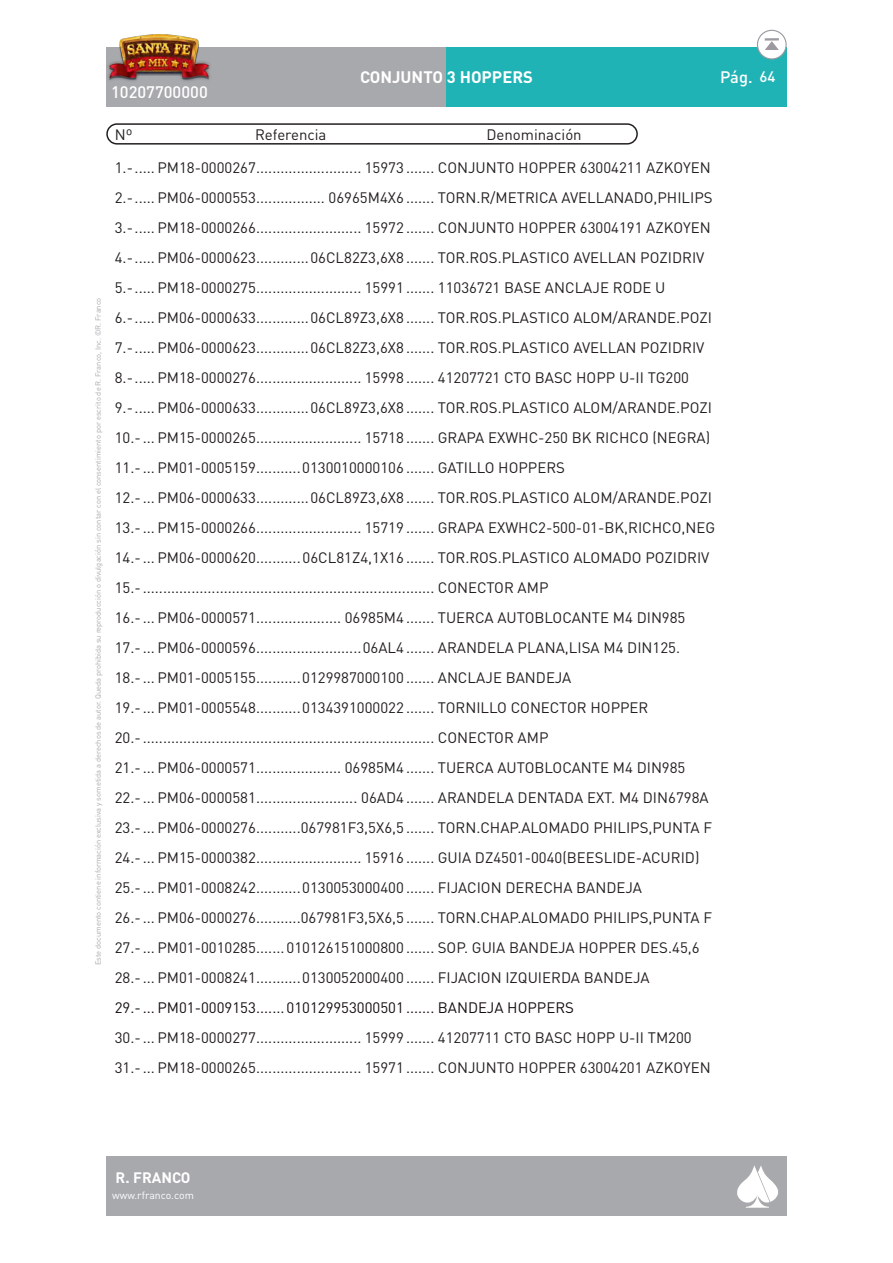
<style>
.page{position:relative;width:893px;height:1263px;background:#fff}
.page>*{position:absolute;margin:0;border:0;box-sizing:border-box;transform-origin:0 0}
.t1{font:500 16.5px "DIN Pro";color:#fff}
.ENCABEZADO_HOJAS_DIN{font:700 16.5px "DIN Pro";color:#fff}
.LISTA_PIEZAS_NAV{font:15px "DIN Pro";color:#231f20}
.LISTA_PIEZAS_NAV-2{font:15px "DIN Pro";color:#170f10}
.t2{font:700 15px "DIN Pro";color:#fff}
.t3{font:10.5px "DIN Pro";color:#fff}
.t4{font:7.5px "DIN Pro";color:#a8a9ad}
.s1{font-size:15px}
</style>
<div class="page">
<div style="left:106px;top:1157px;width:681px;height:59px;background:#a8a9ad"></div>
<div style="left:106px;top:47px;width:681px;height:59px;background:#a8a9ad"></div>
<div style="left:446px;top:47px;width:341px;height:59px;background:#20b3b6"></div>
<svg style="left:737px;top:1165px;width:41px;height:43px"></svg>
<img style="left:108px;top:34px;width:102px;height:47px">
<div style="left:757px;top:30px;width:29px;height:29px;background:#fff;border-radius:50%"></div>
<div style="left:757px;top:30px;width:30px;height:30px;border:1px solid #9c9aa0;border-radius:50%"></div>
<svg style="left:765px;top:41px;width:14px;height:9px"></svg>
<hr style="left:765px;top:38px;width:14px;height:3px;background:#9c9aa0">
<div style="left:106px;top:123px;width:532px;height:22px;border:2px solid #231f20;border-radius:10px"></div>
<p class="t1" style="left:111px;top:81px;width:98px">10207700000</p>
<p class="ENCABEZADO_HOJAS_DIN" style="left:360px;top:66px;width:174px">CONJUNTO 3 HOPPERS</p>
<p class="t1" style="left:720px;top:66px;width:57px">Pág. <span class="s1">64</span></p>
<p class="t4" style="left:93px;top:965px;width:669px;rotate:-90deg">Este documento contiene información exclusiva y sometida a derechos de autor. Queda prohibida su reproducción o divulgación sin contar con el consentimiento por escrito de R. Franco, Inc. ©R. Franco</p>
<p class="LISTA_PIEZAS_NAV" style="left:115px;top:124px;width:19px">Nº</p>
<p class="LISTA_PIEZAS_NAV" style="left:255px;top:124px;width:73px">Referencia</p>
<p class="LISTA_PIEZAS_NAV" style="left:486px;top:124px;width:97px">Denominación</p>
<p class="LISTA_PIEZAS_NAV" style="left:115px;top:157px;width:597px">1.-..... PM18-0000267.......................... 15973 ....... CONJUNTO HOPPER 63004211 AZKOYEN</p>
<p class="LISTA_PIEZAS_NAV" style="left:115px;top:187px;width:599px">2.-..... PM06-0000553................. 06965M4X6 ....... TORN.R/METRICA AVELLANADO,PHILIPS</p>
<p class="LISTA_PIEZAS_NAV" style="left:115px;top:217px;width:597px">3.-..... PM18-0000266.......................... 15972 ....... CONJUNTO HOPPER 63004191 AZKOYEN</p>
<p class="LISTA_PIEZAS_NAV" style="left:115px;top:247px;width:591px">4.-..... PM06-0000623.............06CL82Z3,6X8 ....... TOR.ROS.PLASTICO AVELLAN POZIDRIV</p>
<p class="LISTA_PIEZAS_NAV" style="left:115px;top:277px;width:552px">5.-..... PM18-0000275.......................... 15991 ....... 11036721 BASE ANCLAJE RODE U</p>
<p class="LISTA_PIEZAS_NAV" style="left:115px;top:307px;width:599px">6.-..... PM06-0000633.............06CL89Z3,6X8 ....... TOR.ROS.PLASTICO ALOM/ARANDE.POZI</p>
<p class="LISTA_PIEZAS_NAV" style="left:115px;top:337px;width:591px">7.-..... PM06-0000623.............06CL82Z3,6X8 ....... TOR.ROS.PLASTICO AVELLAN POZIDRIV</p>
<p class="LISTA_PIEZAS_NAV" style="left:115px;top:367px;width:576px">8.-..... PM18-0000276.......................... 15998 ....... 41207721 CTO BASC HOPP U-II TG200</p>
<p class="LISTA_PIEZAS_NAV" style="left:115px;top:397px;width:599px">9.-..... PM06-0000633.............06CL89Z3,6X8 ....... TOR.ROS.PLASTICO ALOM/ARANDE.POZI</p>
<p class="LISTA_PIEZAS_NAV" style="left:115px;top:427px;width:597px">10.- ... PM15-0000265.......................... 15718 ....... GRAPA EXWHC-250 BK RICHCO (NEGRA)</p>
<p class="LISTA_PIEZAS_NAV" style="left:115px;top:457px;width:452px">11.- ... PM01-0005159...........0130010000106 ....... GATILLO HOPPERS</p>
<p class="LISTA_PIEZAS_NAV" style="left:115px;top:487px;width:599px">12.- ... PM06-0000633.............06CL89Z3,6X8 ....... TOR.ROS.PLASTICO ALOM/ARANDE.POZI</p>
<p class="LISTA_PIEZAS_NAV" style="left:115px;top:517px;width:602px">13.- ... PM15-0000266.......................... 15719 ....... GRAPA EXWHC2-500-01-BK,RICHCO,NEG</p>
<p class="LISTA_PIEZAS_NAV" style="left:115px;top:547px;width:596px">14.- ... PM06-0000620...........06CL81Z4,1X16 ....... TOR.ROS.PLASTICO ALOMADO POZIDRIV</p>
<p class="LISTA_PIEZAS_NAV" style="left:115px;top:577px;width:435px">15.- ........................................................................ CONECTOR AMP</p>
<p class="LISTA_PIEZAS_NAV" style="left:115px;top:607px;width:572px">16.- ... PM06-0000571..................... 06985M4 ....... TUERCA AUTOBLOCANTE M4 DIN985</p>
<p class="LISTA_PIEZAS_NAV" style="left:115px;top:637px;width:567px">17.- ... PM06-0000596..........................06AL4 ....... ARANDELA PLANA,LISA M4 DIN125.</p>
<p class="LISTA_PIEZAS_NAV" style="left:115px;top:667px;width:458px">18.- ... PM01-0005155...........0129987000100 ....... ANCLAJE BANDEJA</p>
<p class="LISTA_PIEZAS_NAV" style="left:115px;top:697px;width:535px">19.- ... PM01-0005548...........0134391000022 ....... TORNILLO CONECTOR HOPPER</p>
<p class="LISTA_PIEZAS_NAV" style="left:115px;top:727px;width:435px">20.- ........................................................................ CONECTOR AMP</p>
<p class="LISTA_PIEZAS_NAV" style="left:115px;top:757px;width:572px">21.- ... PM06-0000571..................... 06985M4 ....... TUERCA AUTOBLOCANTE M4 DIN985</p>
<p class="LISTA_PIEZAS_NAV" style="left:115px;top:787px;width:595px">22.- ... PM06-0000581......................... 06AD4 ....... ARANDELA DENTADA EXT. M4 DIN6798A</p>
<p class="LISTA_PIEZAS_NAV" style="left:115px;top:817px;width:599px">23.- ... PM06-0000276...........067981F3,5X6,5 ....... TORN.CHAP.ALOMADO PHILIPS,PUNTA F</p>
<p class="LISTA_PIEZAS_NAV" style="left:115px;top:847px;width:586px">24.- ... PM15-0000382.......................... 15916 ....... GUIA DZ4501-0040(BEESLIDE-ACURID)</p>
<p class="LISTA_PIEZAS_NAV" style="left:115px;top:877px;width:529px">25.- ... PM01-0008242...........0130053000400 ....... FIJACION DERECHA BANDEJA</p>
<p class="LISTA_PIEZAS_NAV" style="left:115px;top:907px;width:599px">26.- ... PM06-0000276...........067981F3,5X6,5 ....... TORN.CHAP.ALOMADO PHILIPS,PUNTA F</p>
<p class="LISTA_PIEZAS_NAV" style="left:115px;top:937px;width:586px">27.- ... PM01-0010285....... 010126151000800 ....... SOP. GUIA BANDEJA HOPPER DES.45,6</p>
<p class="LISTA_PIEZAS_NAV" style="left:115px;top:967px;width:536px">28.- ... PM01-0008241...........0130052000400 ....... FIJACION IZQUIERDA BANDEJA</p>
<p class="LISTA_PIEZAS_NAV-2" style="left:115px;top:997px;width:461px">29.- ... PM01-0009153....... 010129953000501 ....... BANDEJA HOPPERS</p>
<p class="LISTA_PIEZAS_NAV" style="left:115px;top:1027px;width:578px">30.- ... PM18-0000277.......................... 15999 ....... 41207711 CTO BASC HOPP U-II TM200</p>
<p class="LISTA_PIEZAS_NAV" style="left:115px;top:1057px;width:597px">31.- ... PM18-0000265.......................... 15971 ....... CONJUNTO HOPPER 63004201 AZKOYEN</p>
<p class="t2" style="left:116px;top:1167px;width:76px">R. FRANCO</p>
<p class="t3" style="left:112px;top:1188px;width:83px">www.rfranco.com</p>
</div>
